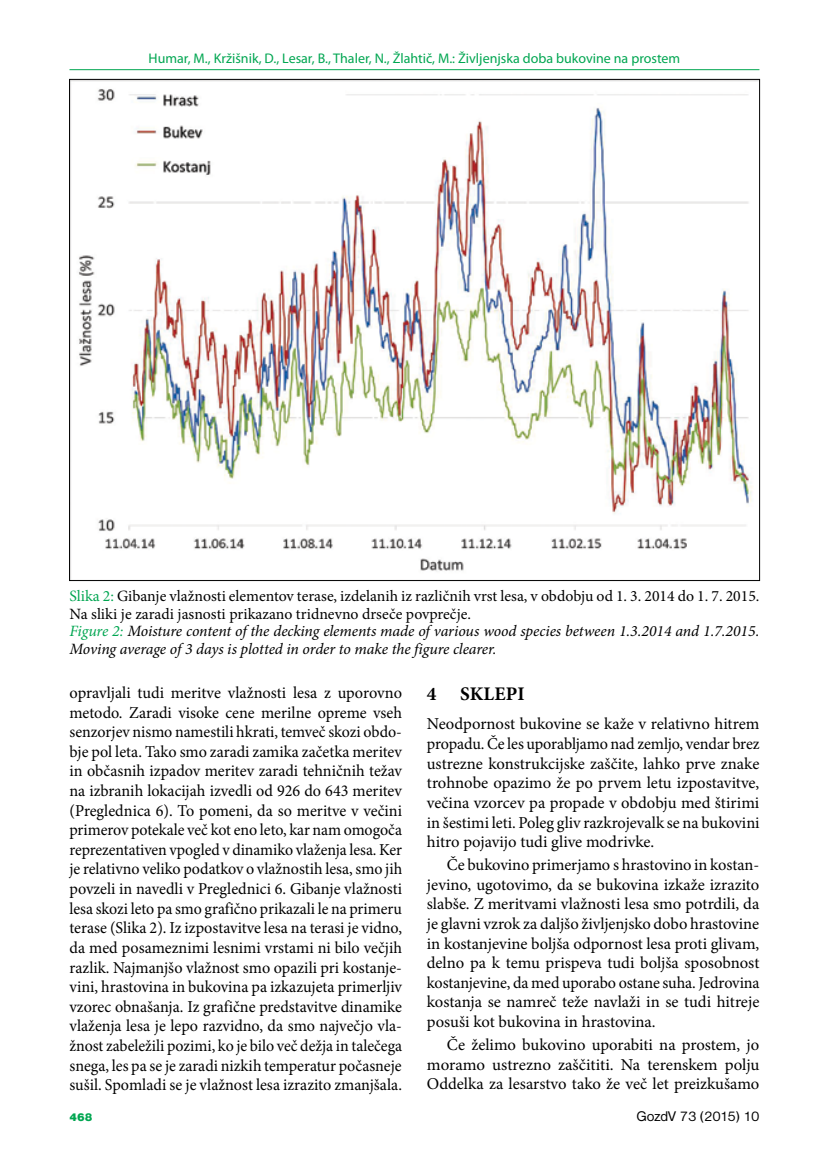
<style>
.page{position:relative;width:819px;height:1166px;background:#fff}
.page>*{position:absolute;margin:0;border:0;box-sizing:border-box;transform-origin:0 0}
.t1{font:700 19.25px "Minion Pro";color:#000}
.t2{font:16.62px/19.6px "Minion Pro";color:#000;text-align:justify}
.t3{font:15.75px/17.5px "Minion Pro";color:#000}
.t4{font:14.53px "Nimbus San DEE";color:#000}
.t5{font:14px "Myriad Pro";color:#00a651}
.t6{font:11.38px "Nimbus San DEE Blac";color:#00a651}
.s1{color:#00a651}
.s2{font-style:italic;color:#00a651}
.s3{font-style:italic}
</style>
<div class="page">
<hr style="left:69px;top:69px;width:690px;height:1px;background:#00a651">
<img style="left:71px;top:81px;width:686px;height:490px">
<p class="t5" style="left:149px;top:50px;width:533px">Humar, M., Kržišnik, D., Lesar, B., Thaler, N., Žlahtič, M.: Življenjska doba bukovine na prostem</p>
<p class="t3" style="left:69px;top:588px;width:691px"><span class="s1">Slika 2:</span> Gibanje vlažnosti elementov terase, izdelanih iz različnih vrst lesa, v obdobju od 1. 3. 2014 do 1. 7. 2015.<br>Na sliki je zaradi jasnosti prikazano tridnevno drseče povprečje.<br><span class="s2">Figure 2:</span> <span class="s3">Moisture content of the decking elements made of various wood species between 1.3.2014 and 1.7.2015.<br>Moving average of 3 days is plotted in order to make the figure clearer.</span></p>
<p class="t1" style="left:427px;top:680px;width:27px">4 Sk</p>
<p class="t1" style="left:483px;top:680px;width:32px">lepi</p>
<p class="t2" style="left:427px;top:714px;width:334px">Neodpornost bukovine se kaže v relativno hitrem propadu. Če les uporabljamo nad zemljo, vendar brez ustrezne konstrukcijske zaščite, lahko prve znake trohnobe opazimo že po prvem letu izpostavitve, večina vzorcev pa propade v obdobju med štirimi in šestimi leti. Poleg gliv razkrojevalk se na bukovini hitro pojavijo tudi glive modrivke.</p>
<p class="t2" style="left:427px;top:855px;width:334px;text-indent:20px">Če bukovino primerjamo s hrastovino in kostan&shy;jevino, ugotovimo, da se bukovina izkaže izrazito slabše. Z meritvami vlažnosti lesa smo potrdili, da je glavni vzrok za daljšo življenjsko dobo hrastovine in kostanjevine boljša odpornost lesa proti glivam, delno pa k temu prispeva tudi boljša sposobnost kostanjevine, da med uporabo ostane suha. Jedrovina kostanja se namreč teže navlaži in se tudi hitreje posuši kot bukovina in hrastovina.</p>
<p class="t2" style="left:427px;top:1035px;width:334px;text-indent:20px">Če želimo bukovino uporabiti na prostem, jo moramo ustrezno zaščititi. Na terenskem polju Oddelka za lesarstvo tako že več let preizkušamo</p>
<p class="t2" style="left:69px;top:683px;width:334px">opravljali tudi meritve vlažnosti lesa z uporovno metodo. Zaradi visoke cene merilne opreme vseh senzorjev nismo namestili hkrati, temveč skozi obdo&shy;bje pol leta. Tako smo zaradi zamika začetka meritev in občasnih izpadov meritev zaradi tehničnih težav na izbranih lokacijah izvedli od 926 do 643 meritev (Preglednica 6). To pomeni, da so meritve v večini primerov potekale več kot eno leto, kar nam omogoča reprezentativen vpogled v dinamiko vlaženja lesa. Ker je relativno veliko podatkov o vlažnostih lesa, smo jih povzeli in navedli v Preglednici 6. Gibanje vlažnosti lesa skozi leto pa smo grafično prikazali le na primeru terase (Slika 2). Iz izpostavitve lesa na terasi je vidno, da med posameznimi lesnimi vrstami ni bilo večjih razlik. Najmanjšo vlažnost smo opazili pri kostanje&shy;vini, hrastovina in bukovina pa izkazujeta primerljiv vzorec obnašanja. Iz grafične predstavitve dinamike vlaženja lesa je lepo razvidno, da smo največjo vla&shy;žnost zabeležili pozimi, ko je bilo več dežja in talečega snega, les pa se je zaradi nizkih temperatur počasneje sušil. Spomladi se je vlažnost lesa izrazito zmanjšala.</p>
<p class="t6" style="left:69px;top:1110px;width:25px">468</p>
<p class="t4" style="left:636px;top:1108px;width:124px">GozdV 73 (2015) 10</p>
</div>
